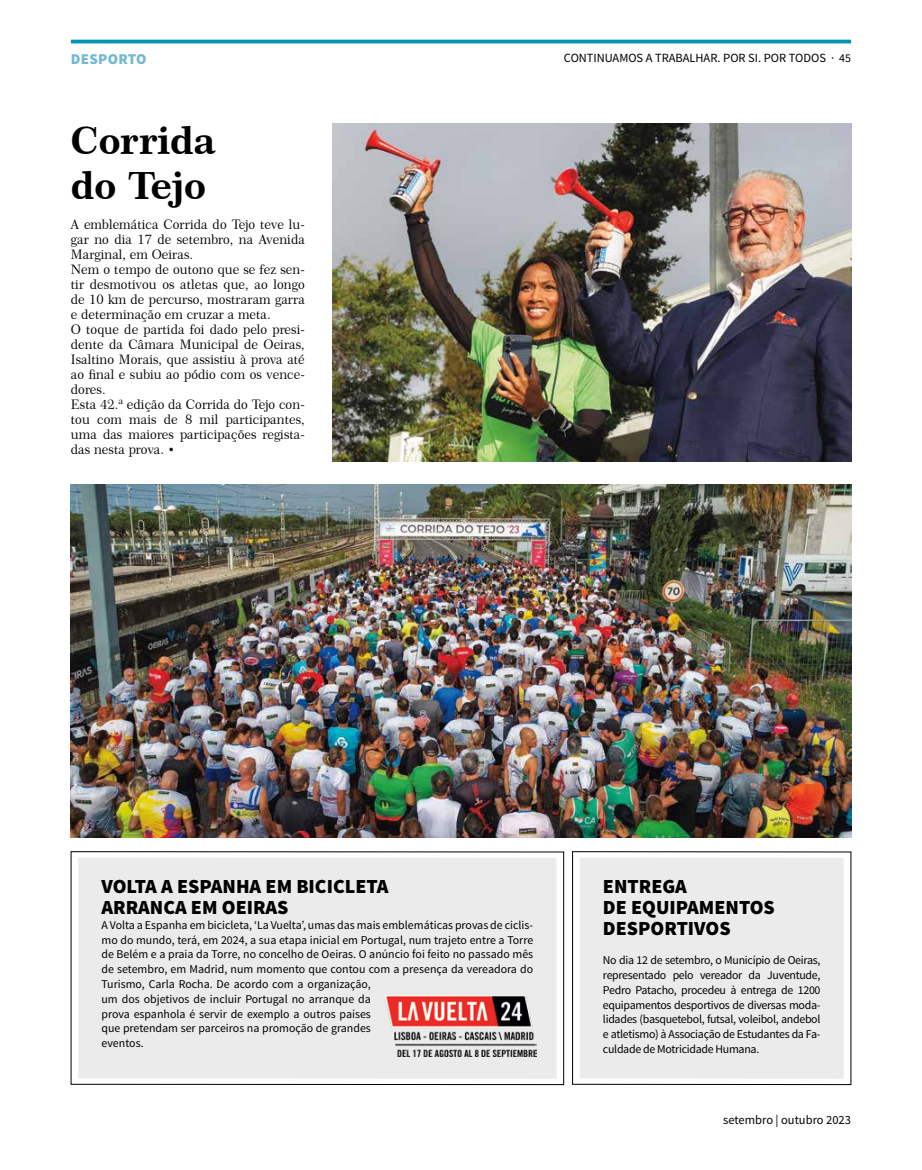
<style>
.page{position:relative;width:922px;height:1170px;background:#fff}
.page>*{position:absolute;margin:0;border:0;box-sizing:border-box;transform-origin:0 0}
.t1{font:37.5px/45px "Century 751 BT Bold B";color:#000}
.t2{font:900 20px/21.2px "Source Sans Pro";color:#000}
.t3{font:900 15px "Source Sans Pro";letter-spacing:.02em;color:#74b9d1}
.t4{font:13.12px/15px "Century 751 BT Roman B";color:#000}
.t5{font:12.5px "Source Sans Pro";color:#000}
.t6{font:11.88px/14.8px "Source Sans Pro";color:#000}
.s1{font-size:11.88px}
</style>
<div class="page">
<hr style="left:71px;top:40px;width:779px;height:3px;background:#0093b6">
<div style="left:78px;top:857px;width:478px;height:221px;background:#ebebec"></div>
<div style="left:579px;top:857px;width:264px;height:221px;background:#ebebec"></div>
<img style="left:385px;top:995px;width:151px;height:61px">
<img style="left:332px;top:123px;width:518px;height:339px">
<img style="left:71px;top:484px;width:780px;height:353px">
<p class="t3" style="left:71px;top:50px;width:77px">DESPORTO</p>
<h1 class="t1" style="left:71px;top:118px;width:146px">Corrida do Tejo</h1>
<p class="t4" style="left:71px;top:217px;width:235px">A emblemática Corrida do Tejo teve lu&shy;gar no dia 17 de setembro, na Avenida<br>Marginal, em Oeiras.<br>Nem o tempo de outono que se fez sen&shy;tir desmotivou os atletas que, ao longo de 10 km de percurso, mostraram garra e determinação em cruzar a meta.<br>O toque de partida foi dado pelo presi&shy;dente da Câmara Municipal de Oeiras,<br>Isaltino Morais, que assistiu à prova até ao final e subiu ao pódio com os vence&shy;dores.<br>Esta 42.ª edição da Corrida do Tejo con&shy;tou com mais de 8 mil participantes, uma das maiores participações regista&shy;das nesta prova. <span class="s1">•</span></p>
<p class="t5" style="left:564px;top:50px;width:288px">CONTINUAMOS A TRABALHAR. POR SI. POR TODOS · <span class="s1">45</span></p>
<h2 class="t2" style="left:101px;top:876px;width:288px">VOLTA A ESPANHA EM BICICLETA<br>ARRANCA EM OEIRAS</h2>
<p class="t6" style="left:101px;top:917px;width:433px">A Volta a Espanha em bicicleta, ‘La Vuelta’, umas das mais emblemáticas provas de ciclis&shy;mo do mundo, terá, em 2024, a sua etapa inicial em Portugal, num trajeto entre a Torre de Belém e a praia da Torre, no concelho de Oeiras. O anúncio foi feito no passado mês de setembro, em Madrid, num momento que contou com a presença da vereadora do Turismo, Carla Rocha. De acordo com a organização,<br>um dos objetivos de incluir Portugal no arranque da<br>prova espanhola é servir de exemplo a outros países<br>que pretendam ser parceiros na promoção de grandes<br>eventos.</p>
<h2 class="t2" style="left:603px;top:876px;width:173px">ENTREGA<br>DE EQUIPAMENTOS<br>DESPORTIVOS</h2>
<p class="t6" style="left:603px;top:953px;width:219px;text-align:justify">No dia 12 de setembro, o Município de Oeiras, representado pelo vereador da Juventude, Pedro Patacho, procedeu à entrega de 1200 equipamentos desportivos de diversas moda&shy;lidades (basquetebol, futsal, voleibol, andebol e atletismo) à Associação de Estudantes da Fa&shy;culdade de Motricidade Humana.</p>
<p class="t5" style="left:723px;top:1112px;width:129px">setembro | outubro 2023</p>
</div>
